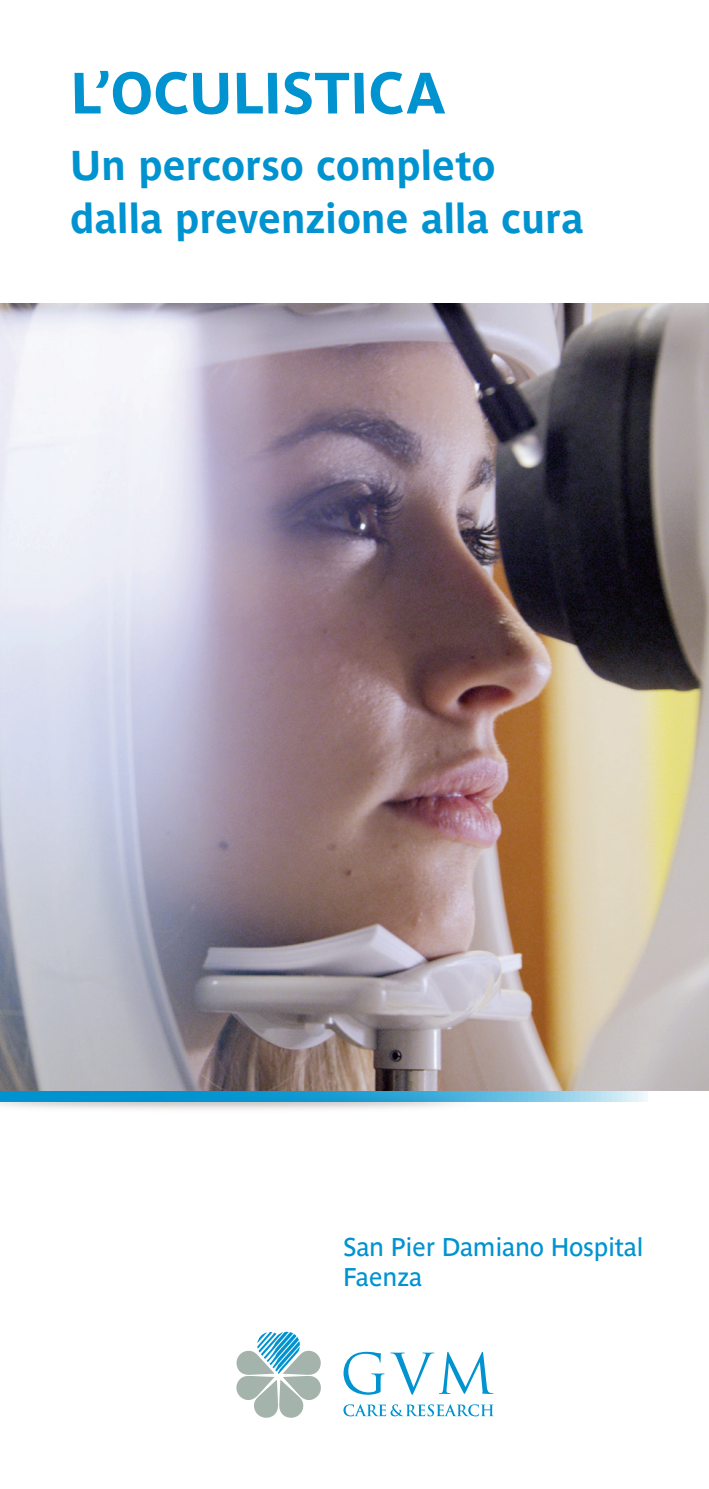
<style>
.page{position:relative;width:709px;height:1489px;background:#fff}
.page>*{position:absolute;margin:0;border:0;box-sizing:border-box;transform-origin:0 0}
.t1{font:700 57.5px "Parisine Ptf";color:#0093d0}
.t2{font:700 41.25px/52.5px "Parisine Ptf";color:#0093d0}
.t3{font:25.5px "Parisine Ptf";letter-spacing:-.01em;color:#0093d0}
</style>
<div class="page">
<img style="left:0;top:1101px;width:525px;height:8px">
<svg style="left:0;top:1090px;width:647px;height:11px;background:#3fa7d2"></svg>
<svg style="left:343px;top:1351px;width:41px;height:43px"></svg>
<svg style="left:390px;top:1351px;width:103px;height:43px"></svg>
<svg style="left:236px;top:1331px;width:85px;height:86px"></svg>
<svg style="left:343px;top:1404px;width:151px;height:12px"></svg>
<img style="left:0;top:303px;width:709px;height:787px">
<p class="t1" style="left:70px;top:50px;width:376px">L’OCULISTICA</p>
<p class="t2" style="left:70px;top:136px;width:516px">Un percorso completo dalla prevenzione alla cura</p>
<p class="t3" style="left:343px;top:1227px;width:302px">San Pier Damiano Hospital</p>
<p class="t3" style="left:343px;top:1258px;width:81px">Faenza</p>
</div>
